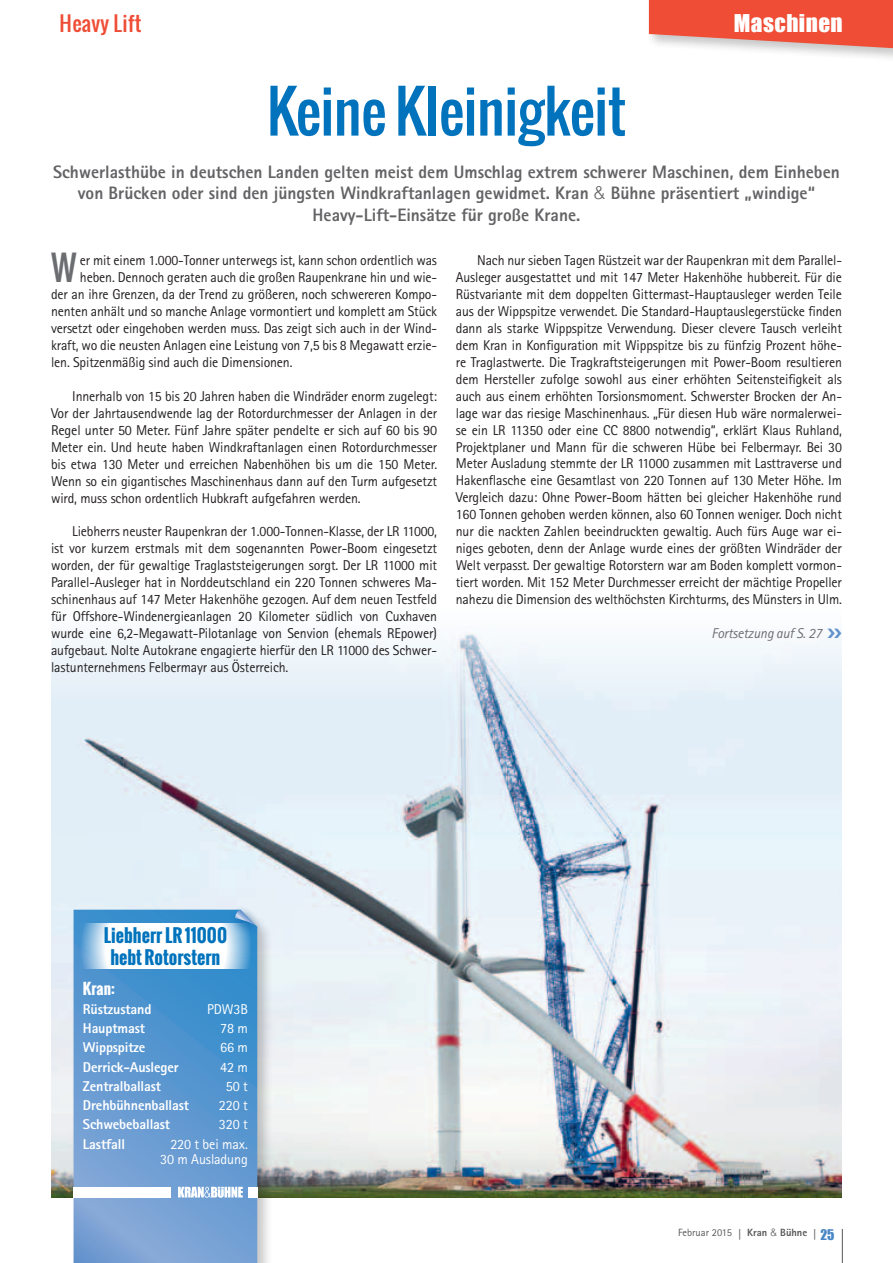
<style>
.page{position:relative;width:893px;height:1263px;background:#fff}
.page>*{position:absolute;margin:0;border:0;box-sizing:border-box;transform-origin:0 0}
.t1{font:57px "Oswald";letter-spacing:-.01em;color:#0073bc}
.t2{font:33.6px "Oswald";color:#6c6d70}
.t3{font:22.5px "Impact";letter-spacing:.02em;color:#fff}
.t4{font:20.25px "Oswald";letter-spacing:.02em;color:#ef4d35}
.t5{font:800 18px/21.6px "Rotis Sans Serif";color:#636366;text-align:center}
.t6{font:700 18px/21.6px "Oswald";color:#0073bc;text-align:center}
.t7{font:700 15px "Oswald";color:#fff}
.t8{font:14.25px/17px "Rotis Sans Serif";letter-spacing:-.01em;color:#231f20;text-align:justify}
.t9{font:800 14.25px "Rotis Sans Serif";letter-spacing:-.01em;color:#fff}
.t10{font:14.25px/15px "Rotis Sans Serif";letter-spacing:-.01em;color:#fff;text-align:right}
.t11{font:italic 14.25px "Rotis Sans Serif";letter-spacing:-.01em;color:#6c6d70}
.t12{font:10.5px "Rotis Sans Serif";color:#57585a}
.s1{font-family:"Helvetica";font-weight:300}
.s2{font-family:"Frutiger";font-weight:700;font-stretch:condensed;font-size:10.65px}
.s3{font-weight:800}
.s4{font-family:"Impact";font-size:13.5px;color:#4786c6}
</style>
<div class="page">
<img style="left:51px;top:633px;width:791px;height:564px">
<div style="left:646px;top:0;width:247px;height:63px;background:#231f20;opacity:.25"></div>
<svg style="left:649px;top:0;width:244px;height:48px;background:#ec614d"></svg>
<hr style="left:842px;top:1229px;width:1px;height:34px;background:#57585a">
<div style="left:70px;top:906px;width:202px;height:357px;background:#231f20;opacity:.25"></div>
<svg style="left:74px;top:910px;width:183px;height:353px;background:#5f99d1"></svg>
<svg style="left:80px;top:923px;width:171px;height:45px"></svg>
<div style="left:74px;top:1187px;width:97px;height:10px;background:#fff"></div>
<div style="left:248px;top:1187px;width:9px;height:10px;background:#fff"></div>
<svg style="left:178px;top:1187px;width:65px;height:10px"></svg>
<div style="left:227px;top:903px;width:38px;height:33px;background:#015aa4;opacity:.75"></div>
<svg style="left:235px;top:910px;width:22px;height:17px"></svg>
<svg style="left:828px;top:633px;width:13px;height:5px"></svg>
<h3 class="t4" style="left:60px;top:8px;width:83px">Heavy Lift</h3>
<h3 class="t3" style="left:734px;top:6px;width:110px">Maschinen</h3>
<h3 class="t3" style="left:779px;top:6px;width:66px">Events</h3>
<h1 class="t1" style="left:267px;top:68px;width:361px">Keine Kleinigkeit</h1>
<p class="t5" style="left:53px;top:160px;width:788px">Schwerlasthübe in deutschen Landen gelten meist dem Umschlag extrem schwerer Maschinen, dem Einheben von Brücken oder sind den jüngsten Windkraftanlagen gewidmet. Kran <span class="s1">&amp;</span> Bühne präsentiert „windige“<br>Heavy-Lift-Einsätze für große Krane.</p>
<h2 class="t2" style="left:51px;top:242px;width:27px">W</h2>
<p class="t8" style="left:80px;top:252px;width:359px">er mit einem 1.000-Tonner unterwegs ist, kann schon ordentlich was</p>
<p class="t8" style="left:80px;top:269px;width:359px">heben. Dennoch geraten auch die großen Raupenkrane hin und wie-</p>
<p class="t8" style="left:51px;top:286px;width:388px">der an ihre Grenzen, da der Trend zu größeren, noch schwereren Kompo-</p>
<p class="t8" style="left:51px;top:303px;width:388px">nenten anhält und so manche Anlage vormontiert und komplett am Stück</p>
<p class="t8" style="left:51px;top:320px;width:388px">versetzt oder eingehoben werden muss. Das zeigt sich auch in der Wind-</p>
<p class="t8" style="left:51px;top:336px;width:388px">kraft, wo die neusten Anlagen eine Leistung von 7,5 bis 8 Megawatt erzie-</p>
<p class="t8" style="left:51px;top:353px;width:243px">len. Spitzenmäßig sind auch die Dimensionen.</p>
<p class="t8" style="left:51px;top:387px;width:388px;text-indent:21px">Innerhalb von 15 bis 20 Jahren haben die Windräder enorm zugelegt:<br>Vor der Jahrtausendwende lag der Rotordurchmesser der Anlagen in der Regel unter 50 Meter. Fünf Jahre später pendelte er sich auf 60 bis 90<br>Meter ein. Und heute haben Windkraftanlagen einen Rotordurchmesser bis etwa 130 Meter und erreichen Nabenhöhen bis um die 150 Meter.<br>Wenn so ein gigantisches Maschinenhaus dann auf den Turm aufgesetzt wird, muss schon ordentlich Hubkraft aufgefahren werden.</p>
<p class="t8" style="left:51px;top:523px;width:388px;text-indent:21px">Liebherrs neuster Raupenkran der 1.000-Tonnen-Klasse, der LR 11000, ist vor kurzem erstmals mit dem sogenannten Power-Boom eingesetzt worden, der für gewaltige Traglaststeigerungen sorgt. Der LR 11000 mit Parallel-Ausleger hat in Norddeutschland ein 220 Tonnen schweres Ma&shy;schinenhaus auf 147 Meter Hakenhöhe gezogen. Auf dem neuen Testfeld für Offshore-Windenergieanlagen 20 Kilometer südlich von Cuxhaven wurde eine 6,2-Megawatt-Pilotanlage von Senvion (ehemals REpower) aufgebaut. Nolte Autokrane engagierte hierfür den LR 11000 des Schwer&shy;lastunternehmens Felbermayr aus Österreich.</p>
<p class="t8" style="left:456px;top:252px;width:388px;text-indent:21px">Nach nur sieben Tagen Rüstzeit war der Raupenkran mit dem Parallel-Ausleger ausgestattet und mit 147 Meter Hakenhöhe hubbereit. Für die Rüstvariante mit dem doppelten Gittermast-Hauptausleger werden Teile aus der Wippspitze verwendet. Die Standard-Hauptauslegerstücke finden dann als starke Wippspitze Verwendung. Dieser clevere Tausch verleiht dem Kran in Konfiguration mit Wippspitze bis zu fünfzig Prozent höhe&shy;re Traglastwerte. Die Tragkraftsteigerungen mit Power-Boom resultieren dem Hersteller zufolge sowohl aus einer erhöhten Seitensteifigkeit als auch aus einem erhöhten Torsionsmoment. Schwerster Brocken der An&shy;lage war das riesige Maschinenhaus. „Für diesen Hub wäre normalerwei&shy;se ein LR 11350 oder eine CC 8800 notwendig“, erklärt Klaus Ruhland, Projektplaner und Mann für die schweren Hübe bei Felbermayr. Bei 30<br>Meter Ausladung stemmte der LR 11000 zusammen mit Lasttraverse und Hakenflasche eine Gesamtlast von 220 Tonnen auf 130 Meter Höhe. Im Vergleich dazu: Ohne Power-Boom hätten bei gleicher Hakenhöhe rund 160 Tonnen gehoben werden können, also 60 Tonnen weniger. Doch nicht nur die nackten Zahlen beeindruckten gewaltig. Auch fürs Auge war ei&shy;niges geboten, denn der Anlage wurde eines der größten Windräder der Welt verpasst. Der gewaltige Rotorstern war am Boden komplett vormon&shy;tiert worden. Mit 152 Meter Durchmesser erreicht der mächtige Propeller nahezu die Dimension des welthöchsten Kirchturms, des Münsters in Ulm.</p>
<p class="t11" style="left:712px;top:625px;width:112px">Fortsetzung auf S. 27</p>
<p class="t6" style="left:104px;top:924px;width:125px">Liebherr LR11000 hebtRotorstern</p>
<p class="t7" style="left:83px;top:977px;width:34px">Kran:</p>
<p class="t9" style="left:83px;top:1000px;width:70px">Rüstzustand</p>
<p class="t10" style="left:207px;top:1001px;width:42px">PDW3B</p>
<p class="t9" style="left:83px;top:1019px;width:64px">Hauptmast</p>
<p class="t10" style="left:220px;top:1021px;width:29px">78 m</p>
<p class="t9" style="left:83px;top:1038px;width:64px">Wippspitze</p>
<p class="t10" style="left:220px;top:1040px;width:29px">66 m</p>
<p class="t9" style="left:83px;top:1058px;width:97px">Derrick-Ausleger</p>
<p class="t10" style="left:220px;top:1059px;width:29px">42 m</p>
<p class="t9" style="left:83px;top:1077px;width:80px">Zentralballast</p>
<p class="t10" style="left:226px;top:1078px;width:24px">50 t</p>
<p class="t9" style="left:83px;top:1096px;width:108px">Drehbühnenballast</p>
<p class="t10" style="left:219px;top:1098px;width:30px">220 t</p>
<p class="t9" style="left:83px;top:1115px;width:89px">Schwebeballast</p>
<p class="t10" style="left:219px;top:1117px;width:30px">320 t</p>
<p class="t9" style="left:83px;top:1135px;width:44px">Lastfall</p>
<p class="t10" style="left:160px;top:1136px;width:89px">220 t bei max.<br>30 m Ausladung</p>
<p class="t12" style="left:678px;top:1226px;width:158px">Februar 2015 <span class="s2">|</span> <span class="s3">Kran</span> <span class="s1">&amp;</span> <span class="s3">Bühne</span> <span class="s2">|</span> <span class="s4">25</span></p>
</div>
